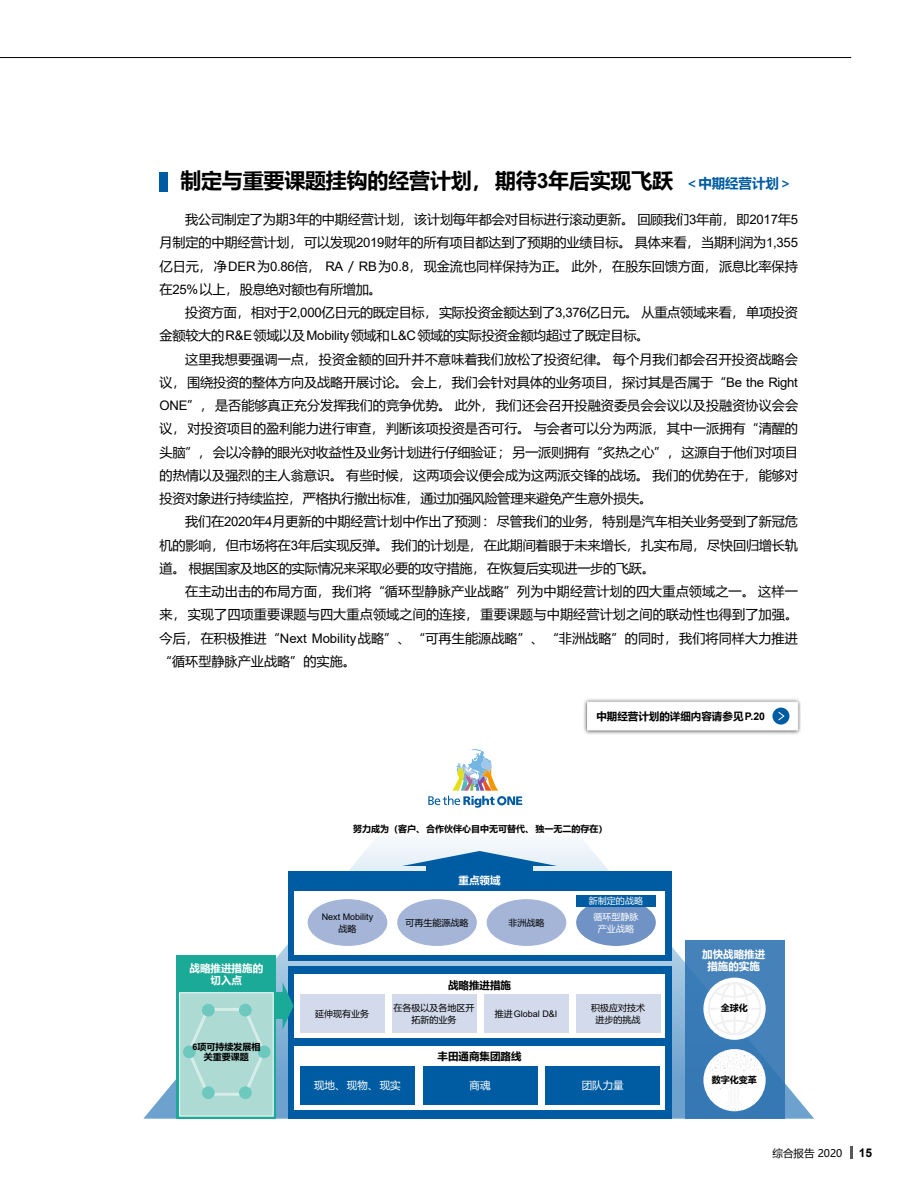
<style>
.page{position:relative;width:915px;height:1191px;background:#fff}
.page>*{position:absolute;margin:0;border:0;box-sizing:border-box;transform-origin:0 0}
.t1{font:700 21px "Microsoft Ya Hei";letter-spacing:-.01em;color:#000}
.t2{font:13.2px/23.2px "Microsoft Ya Hei";letter-spacing:-.02em;color:#000;text-align:justify}
.t3{font:700 12px "Arial";color:#000}
.t4{font:700 10.5px "Microsoft Ya Hei";color:#000}
.t5{font:700 10.5px/12px "Microsoft Ya Hei";color:#fff;text-align:center}
.t6{font:10.5px "Microsoft Ya Hei";color:#fff}
.t7{font:10.5px "Microsoft Ya Hei";color:#000}
.t8{font:700 9px/10.5px "Microsoft Ya Hei";color:#000;text-align:center}
.t9{font:9px/12px "Microsoft Ya Hei";color:#000;text-align:center}
.t10{font:9px "Arial";color:#000}
.t11{font:9px/12px "Microsoft Ya Hei";color:#fff;text-align:center}
.s1{font-family:"Arial"}
.s2{font-size:13.5px;color:#005ca2}
.s3{font-family:"Microsoft Ya Hei"}
</style>
<div class="page">
<svg style="left:428px;top:749px;width:94px;height:58px"></svg>
<svg style="left:144px;top:842px;width:669px;height:276px"></svg>
<div style="left:288px;top:871px;width:383px;height:89px;background:#005ca2"></div>
<div style="left:288px;top:966px;width:383px;height:152px;background:#005ca2"></div>
<div style="left:294px;top:890px;width:370px;height:64px;background:#fff"></div>
<div style="left:294px;top:1046px;width:370px;height:64px;background:#fff"></div>
<div style="left:294px;top:974px;width:370px;height:63px;background:#fff"></div>
<div style="left:307px;top:899px;width:80px;height:47px;background:#a4b5d8;border-radius:50%"></div>
<div style="left:397px;top:899px;width:79px;height:47px;background:#a4b5d8;border-radius:50%"></div>
<div style="left:486px;top:899px;width:80px;height:47px;background:#a4b5d8;border-radius:50%"></div>
<div style="left:576px;top:899px;width:79px;height:47px;background:#7092c4;border-radius:50%"></div>
<div style="left:426px;top:865px;width:106px;height:15px;background:#005ca2"></div>
<svg style="left:402px;top:851px;width:155px;height:15px;background:#75a7cd"></svg>
<div style="left:300px;top:994px;width:84px;height:38px;background:#d3daec"></div>
<div style="left:392px;top:994px;width:84px;height:38px;background:#d3daec"></div>
<div style="left:484px;top:994px;width:84px;height:38px;background:#d3daec"></div>
<div style="left:575px;top:994px;width:84px;height:38px;background:#d3daec"></div>
<div style="left:300px;top:1066px;width:114px;height:38px;background:#005ca2"></div>
<div style="left:422px;top:1066px;width:115px;height:38px;background:#005ca2"></div>
<div style="left:545px;top:1066px;width:114px;height:38px;background:#005ca2"></div>
<div style="left:684px;top:940px;width:100px;height:178px;background:linear-gradient(to bottom,#4684ba,#3578b4)"></div>
<div style="left:176px;top:955px;width:100px;height:163px;background:#1caa98"></div>
<div style="left:179px;top:992px;width:94px;height:124px;background:#addad3;border:1px solid #fff"></div>
<svg style="left:186px;top:1008px;width:81px;height:88px"></svg>
<svg style="left:202px;top:1003px;width:13px;height:13px"></svg>
<svg style="left:239px;top:1003px;width:13px;height:13px"></svg>
<svg style="left:183px;top:1045px;width:13px;height:13px"></svg>
<svg style="left:257px;top:1045px;width:13px;height:13px"></svg>
<svg style="left:202px;top:1086px;width:13px;height:13px"></svg>
<svg style="left:239px;top:1086px;width:13px;height:13px"></svg>
<div style="left:274px;top:992px;width:13px;height:27px;background:#1caa98"></div>
<svg style="left:282px;top:982px;width:11px;height:47px"></svg>
<div style="left:703px;top:977px;width:62px;height:62px;background:#fff;border-radius:50%"></div>
<svg style="left:703px;top:1049px;width:58px;height:62px"></svg>
<div style="left:703px;top:1066px;width:62px;height:25px;background:#fff"></div>
<svg style="left:707px;top:982px;width:53px;height:53px"></svg>
<div style="left:712px;top:996px;width:44px;height:24px;background:#fff"></div>
<div style="left:576px;top:895px;width:79px;height:12px;background:#005ca2"></div>
<svg style="left:850px;top:1146px;width:2px;height:12px"></svg>
<hr style="left:0;top:57px;width:850px;height:1px;background:#000">
<div style="left:159px;top:172px;width:9px;height:19px;background:#005ca2"></div>
<div style="left:583px;top:698px;width:218px;height:36px;background:#000;opacity:.75"></div>
<div style="left:587px;top:702px;width:210px;height:28px;background:#fff"></div>
<div style="left:772px;top:707px;width:17px;height:17px;background:#005ca2;border-radius:50%"></div>
<svg style="left:778px;top:711px;width:6px;height:10px"></svg>
<h1 class="t1" style="left:180px;top:166px;width:613px">制定与重要课题挂钩的经营计划，期待<span class="s1">3</span>年后实现飞跃 <span class="s2">＜中期经营计划＞</span></h1>
<p class="t2" style="left:159px;top:207px;width:639px;text-indent:26px">我公司制定了为期3年的中期经营计划，该计划每年都会对目标进行滚动更新。回顾我们<span class="s1">3</span>年前，即<span class="s1">2017</span>年<span class="s1">5</span>月制定的中期经营计划，可以发现<span class="s1">2019</span>财年的所有项目都达到了预期的业绩目标。具体来看，当期利润为<span class="s1">1,355</span>亿日元，净<span class="s1">DER</span>为<span class="s1">0.86</span>倍， <span class="s1">RA</span>／<span class="s1">RB</span>为<span class="s1">0.8</span>，现金流也同样保持为正。此外，在股东回馈方面，派息比率保持在<span class="s1">25%</span>以上，股息绝对额也有所增加。</p>
<p class="t2" style="left:159px;top:300px;width:639px;text-indent:26px">投资方面，相对于<span class="s1">2,000</span>亿日元的既定目标，实际投资金额达到了<span class="s1">3,376</span>亿日元。从重点领域来看，单项投资金额较大的<span class="s1">R&amp;E</span>领域以及<span class="s1">Mobility</span>领域和<span class="s1">L&amp;C</span>领域的实际投资金额均超过了既定目标。</p>
<p class="t2" style="left:159px;top:347px;width:639px;text-indent:26px">这里我想要强调一点，投资金额的回升并不意味着我们放松了投资纪律。每个月我们都会召开投资战略会议，围绕投资的整体方向及战略开展讨论。会上，我们会针对具体的业务项目，探讨其是否属于“<span class="s1">Be the Right ONE</span>”，是否能够真正充分发挥我们的竞争优势。此外，我们还会召开投融资委员会会议以及投融资协议会会议，对投资项目的盈利能力进行审查，判断该项投资是否可行。与会者可以分为两派，其中一派拥有“清醒的头脑”，会以冷静的眼光对收益性及业务计划进行仔细验证；另一派则拥有“炙热之心”，这源自于他们对项目的热情以及强烈的主人翁意识。有些时候，这两项会议便会成为这两派交锋的战场。我们的优势在于，能够对投资对象进行持续监控，严格执行撤出标准，通过加强风险管理来避免产生意外损失。</p>
<p class="t2" style="left:159px;top:509px;width:639px;text-indent:26px">我们在<span class="s1">2020</span>年<span class="s1">4</span>月更新的中期经营计划中作出了预测：尽管我们的业务，特别是汽车相关业务受到了新冠危机的影响，但市场将在<span class="s1">3</span>年后实现反弹。我们的计划是，在此期间着眼于未来增长，扎实布局，尽快回归增长轨道。根据国家及地区的实际情况来采取必要的攻守措施，在恢复后实现进一步的飞跃。</p>
<p class="t2" style="left:159px;top:579px;width:640px;text-indent:26px">在主动出击的布局方面，我们将“循环型静脉产业战略”列为中期经营计划的四大重点领域之一。这样一来，实现了四项重要课题与四大重点领域之间的连接，重要课题与中期经营计划之间的联动性也得到了加强。今后，在积极推进“<span class="s1">Next Mobility</span>战略”、“可再生能源战略”、“非洲战略”的同时，我们将同样大力推进“循环型静脉产业战略”的实施。</p>
<p class="t4" style="left:596px;top:708px;width:170px">中期经营计划的详细内容请参见<span class="s1">P.20</span></p>
<p class="t8" style="left:353px;top:823px;width:256px">努力成为（客户、合作伙伴心目中无可替代、独一无二的存在）</p>
<p class="t5" style="left:189px;top:961px;width:75px">战略推进措施的切入点</p>
<p class="t10" style="left:321px;top:910px;width:53px">Next Mobility</p>
<p class="t9" style="left:338px;top:922px;width:19px">战略</p>
<p class="t5" style="left:458px;top:873px;width:43px">重点领域</p>
<p class="t11" style="left:588px;top:894px;width:55px">新制定的战略</p>
<p class="t9" style="left:405px;top:916px;width:64px">可再生能源战略</p>
<p class="t9" style="left:508px;top:916px;width:37px">非洲战略</p>
<p class="t11" style="left:593px;top:910px;width:46px">循环型静脉产业战略</p>
<p class="t4" style="left:448px;top:977px;width:64px">战略推进措施</p>
<p class="t9" style="left:315px;top:1007px;width:55px">延伸现有业务</p>
<p class="t9" style="left:393px;top:1001px;width:82px">在各极以及各地区开拓新的业务</p>
<p class="t10" style="left:494px;top:1007px;width:64px"><span class="s3">推进</span>Global D&amp;I</p>
<p class="t9" style="left:590px;top:1001px;width:55px">积极应对技术进步的挑战</p>
<p class="t8" style="left:192px;top:1041px;width:70px"><span class="s1">6</span>项可持续发展相关重要课题</p>
<p class="t4" style="left:437px;top:1048px;width:85px">丰田通商集团路线</p>
<p class="t6" style="left:314px;top:1078px;width:88px">现地、现物、现实</p>
<p class="t6" style="left:469px;top:1078px;width:22px">商魂</p>
<p class="t6" style="left:581px;top:1078px;width:43px">团队力量</p>
<p class="t5" style="left:702px;top:947px;width:64px">加快战略推进措施的实施</p>
<p class="t8" style="left:720px;top:1002px;width:28px">全球化</p>
<p class="t8" style="left:711px;top:1073px;width:46px">数字化变革</p>
<p class="t7" style="left:772px;top:1145px;width:71px">综合报告 2020</p>
<p class="t3" style="left:858px;top:1144px;width:15px">15</p>
</div>
